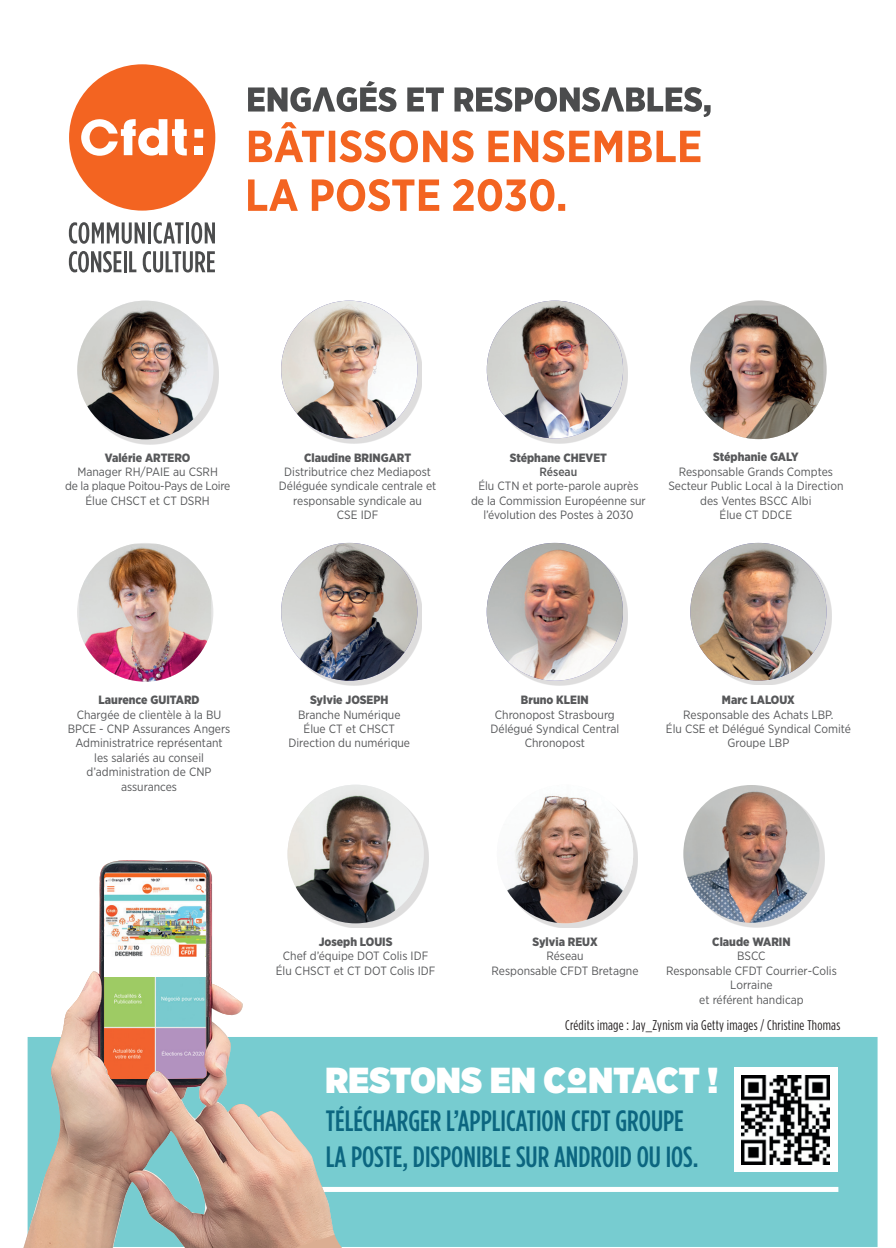
<style>
.page{position:relative;width:896px;height:1248px;background:#fff}
.page>*{position:absolute;margin:0;border:0;box-sizing:border-box;transform-origin:0 0}
.t1{font:900 36.2px "Gotham Narrow";letter-spacing:.01em;color:#fff}
.texte_courant{font:500 29.4px/35.2px "Gotham Condensed";color:#0c6680}
.t2{font:14px "Gotham Condensed";letter-spacing:.02em;color:#231f20}
.légende_photo{font:12px/14.4px "Gotham Narrow";color:#57585a;text-align:center}
.légende_photo-2{font:900 12px "Gotham Narrow";color:#57585a}
.légende_photo-3{font:12px "Gotham Narrow";letter-spacing:-.02em;color:#57585a}
.légende_photo-4{font:500 12px "Gotham Narrow";color:#57585a}
.s1{font-family:"CFDT";font-stretch:condensed}
.s2{font-size:29px}
</style>
<div class="page">
<div style="left:29px;top:1037px;width:847px;height:208px;background:#77ccd0"></div>
<div style="left:734px;top:1067px;width:104px;height:104px;background:#fff"></div>
<img style="left:741px;top:1075px;width:88px;height:89px">
<div style="left:286px;top:305px;width:136px;height:138px;background:#231f20;opacity:.15"></div>
<img style="left:281px;top:300px;width:136px;height:138px">
<div style="left:82px;top:305px;width:136px;height:139px;background:#231f20;opacity:.15"></div>
<img style="left:77px;top:300px;width:131px;height:139px">
<img style="left:79px;top:544px;width:132px;height:137px">
<div style="left:286px;top:547px;width:136px;height:138px;background:#231f20;opacity:.15"></div>
<img style="left:281px;top:543px;width:136px;height:137px">
<div style="left:688px;top:789px;width:136px;height:138px;background:#231f20;opacity:.15"></div>
<img style="left:683px;top:785px;width:136px;height:137px">
<div style="left:292px;top:789px;width:136px;height:139px;background:#231f20;opacity:.15"></div>
<img style="left:287px;top:784px;width:137px;height:139px">
<div style="left:695px;top:547px;width:136px;height:138px;background:#231f20;opacity:.15"></div>
<img style="left:690px;top:543px;width:136px;height:137px">
<svg style="left:248px;top:81px;width:462px;height:82px"></svg>
<div style="left:69px;top:64px;width:146px;height:146px;background:#f36421;border-radius:50%"></div>
<div style="left:194px;top:129px;width:9px;height:9px;background:#fff"></div>
<div style="left:194px;top:147px;width:9px;height:8px;background:#fff"></div>
<svg style="left:81px;top:119px;width:106px;height:37px"></svg>
<svg style="left:69px;top:222px;width:76px;height:22px"></svg>
<hr style="left:148px;top:222px;width:3px;height:21px;background:#4b4c4d">
<svg style="left:153px;top:222px;width:31px;height:21px"></svg>
<hr style="left:186px;top:222px;width:3px;height:21px;background:#4b4c4d">
<svg style="left:191px;top:222px;width:24px;height:22px"></svg>
<svg style="left:69px;top:251px;width:52px;height:21px"></svg>
<hr style="left:124px;top:251px;width:2px;height:21px;background:#4b4c4d">
<svg style="left:129px;top:251px;width:7px;height:21px"></svg>
<svg style="left:143px;top:251px;width:72px;height:21px"></svg>
<svg style="left:248px;top:179px;width:317px;height:32px"></svg>
<div style="left:491px;top:305px;width:137px;height:138px;background:#231f20;opacity:.15"></div>
<img style="left:487px;top:300px;width:136px;height:138px">
<img style="left:690px;top:305px;width:133px;height:134px">
<div style="left:491px;top:547px;width:137px;height:138px;background:#231f20;opacity:.15"></div>
<img style="left:487px;top:543px;width:136px;height:137px">
<div style="left:501px;top:789px;width:137px;height:139px;background:#231f20;opacity:.15"></div>
<img style="left:501px;top:789px;width:132px;height:134px">
<div style="left:292px;top:1186px;width:546px;height:5px;background:#fff"></div>
<svg style="left:287px;top:856px;width:135px;height:391px"></svg>
<img style="left:23px;top:859px;width:312px;height:388px">
<img style="left:104px;top:976px;width:102px;height:102px">
<img style="left:104px;top:877px;width:102px;height:80px">
<div style="left:104px;top:957px;width:102px;height:19px;background:#fff"></div>
<p class="légende_photo-2" style="left:105px;top:449px;width:87px">Valérie ARTERO</p>
<p class="légende_photo" style="left:77px;top:464px;width:142px">Manager RH/PAIE au CSRH</p>
<p class="légende_photo-3" style="left:65px;top:478px;width:167px">de la plaque Poitou-Pays de Loire</p>
<p class="légende_photo" style="left:86px;top:493px;width:126px">Élue CHSCT et CT DSRH</p>
<p class="légende_photo-2" style="left:304px;top:449px;width:109px">Claudine BRINGART</p>
<p class="légende_photo" style="left:284px;top:464px;width:148px">Distributrice chez Mediapost</p>
<p class="légende_photo" style="left:279px;top:478px;width:159px">Déléguée syndicale centrale et</p>
<p class="légende_photo" style="left:293px;top:493px;width:130px">responsable syndicale au<br>CSE IDF</p>
<p class="légende_photo-2" style="left:510px;top:449px;width:99px">Stéphane CHEVET</p>
<p class="légende_photo-4" style="left:539px;top:464px;width:39px">Réseau</p>
<p class="légende_photo" style="left:471px;top:478px;width:176px">Élu CTN et porte-parole auprès de la Commission Européenne sur l’évolution des Postes à 2030</p>
<p class="légende_photo-2" style="left:713px;top:449px;width:87px">Stéphanie GALY</p>
<p class="légende_photo" style="left:668px;top:464px;width:177px">Responsable Grands Comptes<br>Secteur Public Local à la Direction des Ventes BSCC Albi</p>
<p class="légende_photo" style="left:719px;top:507px;width:74px">Élue CT DDCE</p>
<p class="légende_photo-2" style="left:99px;top:692px;width:102px">Laurence GUITARD</p>
<p class="légende_photo" style="left:68px;top:707px;width:164px">Chargée de clientèle à la BU<br>BPCE - CNP Assurances Angers</p>
<p class="légende_photo" style="left:75px;top:735px;width:149px">Administratrice représentant les salariés au conseil d’administration de CNP assurances</p>
<p class="légende_photo-2" style="left:310px;top:692px;width:80px">Sylvie JOSEPH</p>
<p class="légende_photo" style="left:298px;top:707px;width:104px">Branche Numérique</p>
<p class="légende_photo" style="left:304px;top:721px;width:93px">Élue CT et CHSCT</p>
<p class="légende_photo" style="left:288px;top:735px;width:123px">Direction du numérique</p>
<p class="légende_photo-2" style="left:521px;top:692px;width:69px">Bruno KLEIN</p>
<p class="légende_photo" style="left:495px;top:707px;width:121px">Chronopost Strasbourg</p>
<p class="légende_photo" style="left:490px;top:721px;width:130px">Délégué Syndical Central<br>Chronopost</p>
<p class="légende_photo-2" style="left:722px;top:692px;width:74px">Marc LALOUX</p>
<p class="légende_photo" style="left:683px;top:707px;width:152px">Responsable des Achats LBP.</p>
<p class="légende_photo" style="left:666px;top:721px;width:187px">Élu CSE et Délégué Syndical Comité<br>Groupe LBP</p>
<p class="légende_photo-2" style="left:319px;top:933px;width:75px">Joseph LOUIS</p>
<p class="légende_photo" style="left:283px;top:948px;width:147px">Chef d’équipe DOT Colis IDF</p>
<p class="légende_photo" style="left:276px;top:963px;width:161px">Élu CHSCT et CT DOT Colis IDF</p>
<p class="légende_photo-2" style="left:532px;top:933px;width:67px">Sylvia REUX</p>
<p class="légende_photo" style="left:546px;top:948px;width:39px">Réseau</p>
<p class="légende_photo" style="left:491px;top:963px;width:148px">Responsable CFDT Bretagne</p>
<p class="légende_photo-2" style="left:712px;top:933px;width:80px">Claude WARIN</p>
<p class="légende_photo" style="left:666px;top:948px;width:172px">BSCC<br>Responsable CFDT Courrier-Colis<br>Lorraine</p>
<p class="légende_photo" style="left:699px;top:991px;width:106px">et référent handicap</p>
<p class="t2" style="left:565px;top:1017px;width:277px">Crédits image : Jay_Zynism via Getty images / Christine Thomas</p>
<p class="t1" style="left:325px;top:1055px;width:394px">RESTONS EN C<span class="s1">O</span>NTACT !</p>
<p class="texte_courant" style="left:326px;top:1103px;width:374px">TÉLÉCHARGER L’APPLICATION CFDT GROUPE<br>LA POSTE, DISPONIBLE SUR ANDROID OU <span class="s2">IOS.</span></p>
</div>
